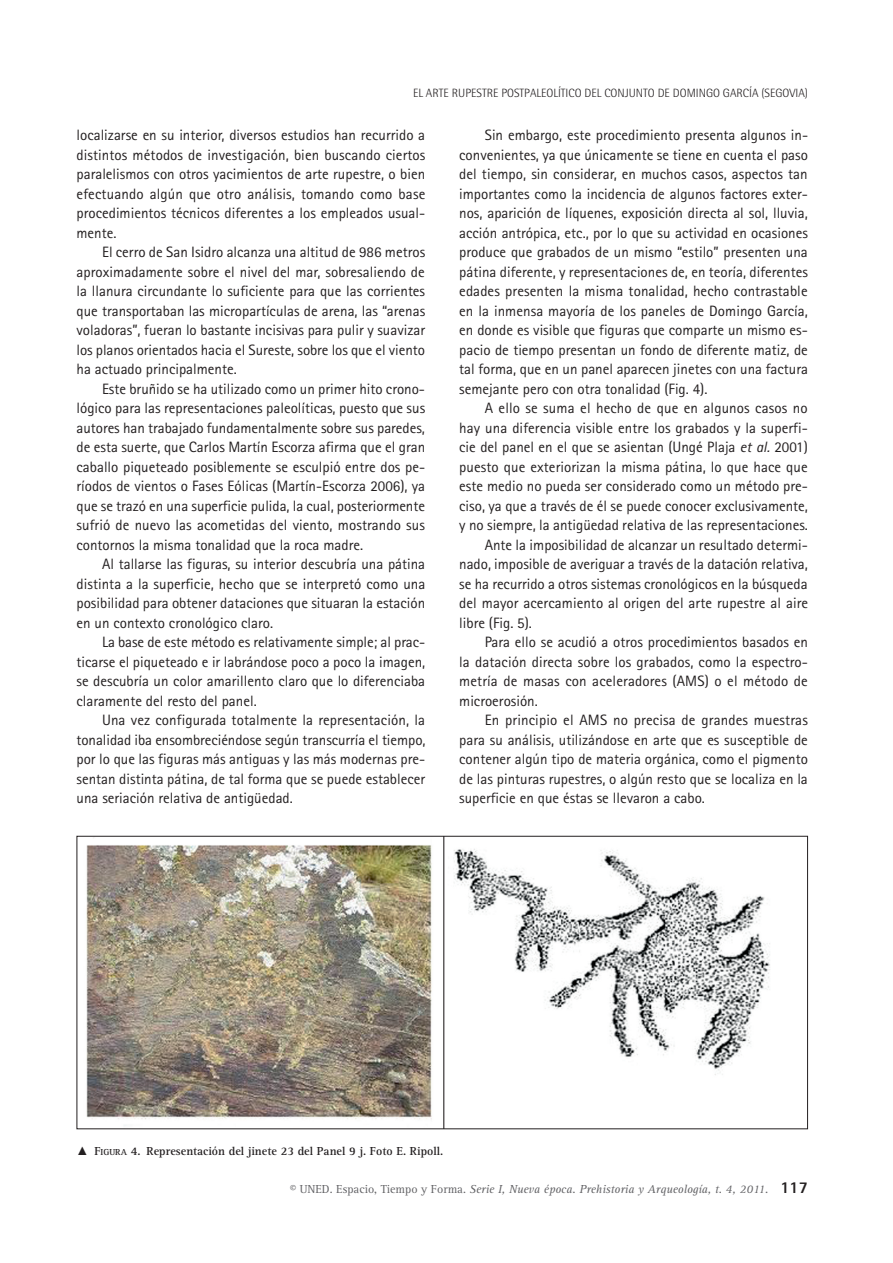
<style>
.page{position:relative;width:893px;height:1263px;background:#fff}
.page>*{position:absolute;margin:0;border:0;box-sizing:border-box;transform-origin:0 0}
.t1{font:15px/19.5px "Rotis Sans Serif Std";color:#231f20;text-align:justify}
.t2{font:italic 12px "Rotis Serif Std";color:#636366}
.t3{font:300 12px "Rotis Semi Sans Std";color:#231f20}
.t4{font:700 12px "Rotis Serif Std";color:#231f20}
.s1{font-style:italic}
.s2{font-family:"Times New Roman";font-weight:400}
.s3{font-style:inherit}
.s4{font-size:9px}
.s5{font-style:normal}
.s6{font-family:"Rotis Sans Serif Std";font-weight:800;font-style:normal;font-size:16.5px;color:#231f20}
</style>
<div class="page">
<img style="left:86px;top:838px;width:684px;height:289px">
<p class="t3" style="left:413px;top:86px;width:396px">EL ARTE RUPESTRE POSTPALEOLÍTICO DEL CONJUNTO DE DOMINGO GARCÍA (SEGOVIA)</p>
<p class="t1" style="left:77px;top:125px;width:350px">localizarse en su interior, diversos estudios han recurrido a distintos métodos de investigación, bien buscando ciertos paralelismos con otros yacimientos de arte rupestre, o bien efectuando algún que otro análisis, tomando como base procedimientos técnicos diferentes a los empleados usual&shy;mente.</p>
<p class="t1" style="left:77px;top:242px;width:350px;text-indent:26px">El cerro de San Isidro alcanza una altitud de 986 metros aproximadamente sobre el nivel del mar, sobresaliendo de la llanura circundante lo suficiente para que las corrientes que transportaban las micropartículas de arena, las “arenas voladoras”, fueran lo bastante incisivas para pulir y suavizar los planos orientados hacia el Sureste, sobre los que el viento ha actuado principalmente.</p>
<p class="t1" style="left:77px;top:379px;width:350px;text-indent:26px">Este bruñido se ha utilizado como un primer hito crono&shy;lógico para las representaciones paleolíticas, puesto que sus autores han trabajado fundamentalmente sobre sus paredes, de esta suerte, que Carlos Martín Escorza afirma que el gran caballo piqueteado posiblemente se esculpió entre dos pe&shy;ríodos de vientos o Fases Eólicas (Martín-Escorza 2006), ya que se trazó en una superficie pulida, la cual, posteriormente sufrió de nuevo las acometidas del viento, mostrando sus contornos la misma tonalidad que la roca madre.</p>
<p class="t1" style="left:77px;top:554px;width:350px;text-indent:26px">Al tallarse las figuras, su interior descubría una pátina distinta a la superficie, hecho que se interpretó como una posibilidad para obtener dataciones que situaran la estación en un contexto cronológico claro.</p>
<p class="t1" style="left:77px;top:632px;width:350px;text-indent:26px">La base de este método es relativamente simple; al prac&shy;ticarse el piqueteado e ir labrándose poco a poco la imagen, se descubría un color amarillento claro que lo diferenciaba claramente del resto del panel.</p>
<p class="t1" style="left:77px;top:710px;width:350px;text-indent:26px">Una vez configurada totalmente la representación, la tonalidad iba ensombreciéndose según transcurría el tiempo, por lo que las figuras más antiguas y las más modernas pre&shy;sentan distinta pátina, de tal forma que se puede establecer una seriación relativa de antigüedad.</p>
<p class="t1" style="left:459px;top:125px;width:350px;text-indent:26px">Sin embargo, este procedimiento presenta algunos in&shy;convenientes, ya que únicamente se tiene en cuenta el paso del tiempo, sin considerar, en muchos casos, aspectos tan importantes como la incidencia de algunos factores exter&shy;nos, aparición de líquenes, exposición directa al sol, lluvia, acción antrópica, etc., por lo que su actividad en ocasiones produce que grabados de un mismo “estilo” presenten una pátina diferente, y representaciones de, en teoría, diferentes edades presenten la misma tonalidad, hecho contrastable en la inmensa mayoría de los paneles de Domingo García, en donde es visible que figuras que comparte un mismo es&shy;pacio de tiempo presentan un fondo de diferente matiz, de tal forma, que en un panel aparecen jinetes con una factura semejante pero con otra tonalidad (Fig. 4).</p>
<p class="t1" style="left:485px;top:398px;width:324px">A ello se suma el hecho de que en algunos casos no</p>
<p class="t1" style="left:459px;top:418px;width:350px">hay una diferencia visible entre los grabados y la superfi-</p>
<p class="t1" style="left:459px;top:437px;width:350px">cie del panel en el que se asientan (Ungé Plaja <span class="s1">et al.</span> 2001)</p>
<p class="t1" style="left:459px;top:457px;width:350px">puesto que exteriorizan la misma pátina, lo que hace que</p>
<p class="t1" style="left:459px;top:476px;width:350px">este medio no pueda ser considerado como un método pre-</p>
<p class="t1" style="left:459px;top:496px;width:350px">ciso, ya que a través de él se puede conocer exclusivamente,</p>
<p class="t1" style="left:459px;top:515px;width:350px">y no siempre, la antigüedad relativa de las representaciones.</p>
<p class="t1" style="left:485px;top:535px;width:325px">Ante la imposibilidad de alcanzar un resultado determi-</p>
<p class="t1" style="left:459px;top:554px;width:350px">nado, imposible de averiguar a través de la datación relativa,</p>
<p class="t1" style="left:459px;top:574px;width:350px">se ha recurrido a otros sistemas cronológicos en la búsqueda</p>
<p class="t1" style="left:459px;top:593px;width:350px">del mayor acercamiento al origen del arte rupestre al aire</p>
<p class="t1" style="left:459px;top:613px;width:74px">libre (Fig. 5).</p>
<p class="t1" style="left:485px;top:632px;width:325px">Para ello se acudió a otros procedimientos basados en</p>
<p class="t1" style="left:459px;top:652px;width:350px">la datación directa sobre los grabados, como la espectro-</p>
<p class="t1" style="left:459px;top:671px;width:350px">metría de masas con aceleradores (AMS) o el método de</p>
<p class="t1" style="left:459px;top:691px;width:80px">microerosión.</p>
<p class="t1" style="left:485px;top:710px;width:325px">En principio el AMS no precisa de grandes muestras</p>
<p class="t1" style="left:459px;top:730px;width:350px">para su análisis, utilizándose en arte que es susceptible de</p>
<p class="t1" style="left:459px;top:749px;width:350px">contener algún tipo de materia orgánica, como el pigmento</p>
<p class="t1" style="left:459px;top:769px;width:350px">de las pinturas rupestres, o algún resto que se localiza en la</p>
<p class="t1" style="left:459px;top:788px;width:247px">superficie en que éstas se llevaron a cabo.</p>
<p class="t4" style="left:77px;top:1143px;width:368px"><span class="s2">▲</span> <span class="s3">F</span><span class="s4">IGURA</span> <span class="s3">4.</span> Representación del jinete 23 del Panel 9 j. Foto E. Ripoll.</p>
<p class="t2" style="left:290px;top:1182px;width:519px"><span class="s5">© UNED. Espacio, Tiempo y Forma.</span> Serie I, Nueva época. Prehistoria y Arqueología, t. 4, 2011. <span class="s6">117</span></p>
</div>
